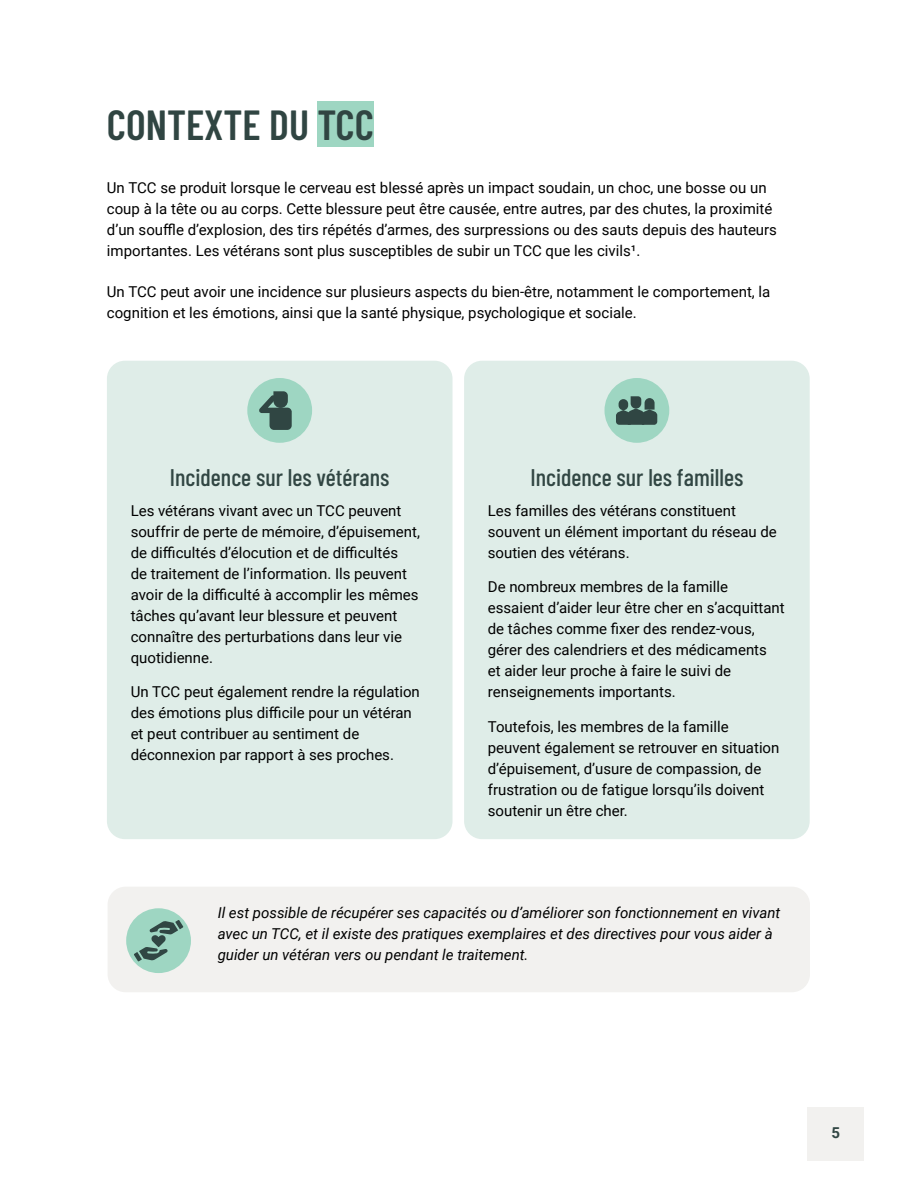
<style>
.page{position:relative;width:918px;height:1188px;background:#fff}
.page>*{position:absolute;margin:0;border:0;box-sizing:border-box;transform-origin:0 0}
.t1{font:600 42px "Barlow Condensed";color:#304542}
.t2{font:500 24px "Barlow Condensed";color:#314643}
.t3{font:15px/21px "Roboto";color:#000}
.t4{font:italic 15px/21px "Roboto";color:#000}
.t5{font:700 15px "Roboto";color:#314643}
</style>
<div class="page">
<div style="left:808px;top:1107px;width:56px;height:54px;background:#f2f1ef"></div>
<div style="left:108px;top:887px;width:702px;height:105px;background:#f2f1ef;border-radius:18px"></div>
<div style="left:317px;top:102px;width:57px;height:45px;background:#9ed6c2"></div>
<div style="left:107px;top:361px;width:346px;height:478px;background:#dfede8;border-radius:18px"></div>
<div style="left:464px;top:361px;width:346px;height:478px;background:#dfede8;border-radius:18px"></div>
<div style="left:247px;top:378px;width:65px;height:65px;background:#9ed6c2;border-radius:50%"></div>
<svg style="left:259px;top:391px;width:33px;height:39px"></svg>
<div style="left:605px;top:378px;width:64px;height:65px;background:#9ed6c2;border-radius:50%"></div>
<svg style="left:616px;top:396px;width:41px;height:29px"></svg>
<div style="left:126px;top:908px;width:65px;height:65px;background:#9ed6c2;border-radius:50%"></div>
<svg style="left:134px;top:920px;width:49px;height:42px"></svg>
<h2 class="t1" style="left:107px;top:95px;width:268px">CONTEXTE DU TCC</h2>
<p class="t3" style="left:107px;top:176px;width:672px">Un TCC se produit lorsque le cerveau est blessé après un impact soudain, un choc, une bosse ou un coup à la tête ou au corps. Cette blessure peut être causée, entre autres, par des chutes, la proximité d’un souffle d’explosion, des tirs répétés d’armes, des surpressions ou des sauts depuis des hauteurs importantes. Les vétérans sont plus susceptibles de subir un TCC que les civils¹.</p>
<p class="t3" style="left:107px;top:281px;width:665px">Un TCC peut avoir une incidence sur plusieurs aspects du bien-être, notamment le comportement, la cognition et les émotions, ainsi que la santé physique, psychologique et sociale.</p>
<p class="t2" style="left:170px;top:460px;width:221px">Incidence sur les vétérans</p>
<p class="t2" style="left:531px;top:460px;width:214px">Incidence sur les familles</p>
<p class="t3" style="left:131px;top:500px;width:291px">Les vétérans vivant avec un TCC peuvent souffrir de perte de mémoire, d’épuisement, de difficultés d’élocution et de difficultés<br>de traitement de l’information. Ils peuvent avoir de la difficulté à accomplir les mêmes tâches qu’avant leur blessure et peuvent connaître des perturbations dans leur vie quotidienne.</p>
<p class="t3" style="left:131px;top:681px;width:291px">Un TCC peut également rendre la régulation des émotions plus difficile pour un vétéran et peut contribuer au sentiment de déconnexion par rapport à ses proches.</p>
<p class="t3" style="left:488px;top:500px;width:291px">Les familles des vétérans constituent souvent un élément important du réseau de soutien des vétérans.</p>
<p class="t3" style="left:488px;top:576px;width:298px">De nombreux membres de la famille essaient d’aider leur être cher en s’acquittant de tâches comme fixer des rendez-vous, gérer des calendriers et des médicaments<br>et aider leur proche à faire le suivi de renseignements importants.</p>
<p class="t3" style="left:488px;top:716px;width:293px">Toutefois, les membres de la famille peuvent également se retrouver en situation d’épuisement, d’usure de compassion, de frustration ou de fatigue lorsqu’ils doivent soutenir un être cher.</p>
<p class="t4" style="left:218px;top:902px;width:564px">Il est possible de récupérer ses capacités ou d’améliorer son fonctionnement en vivant avec un TCC, et il existe des pratiques exemplaires et des directives pour vous aider à guider un vétéran vers ou pendant le traitement.</p>
<p class="t5" style="left:832px;top:1122px;width:10px">5</p>
</div>
